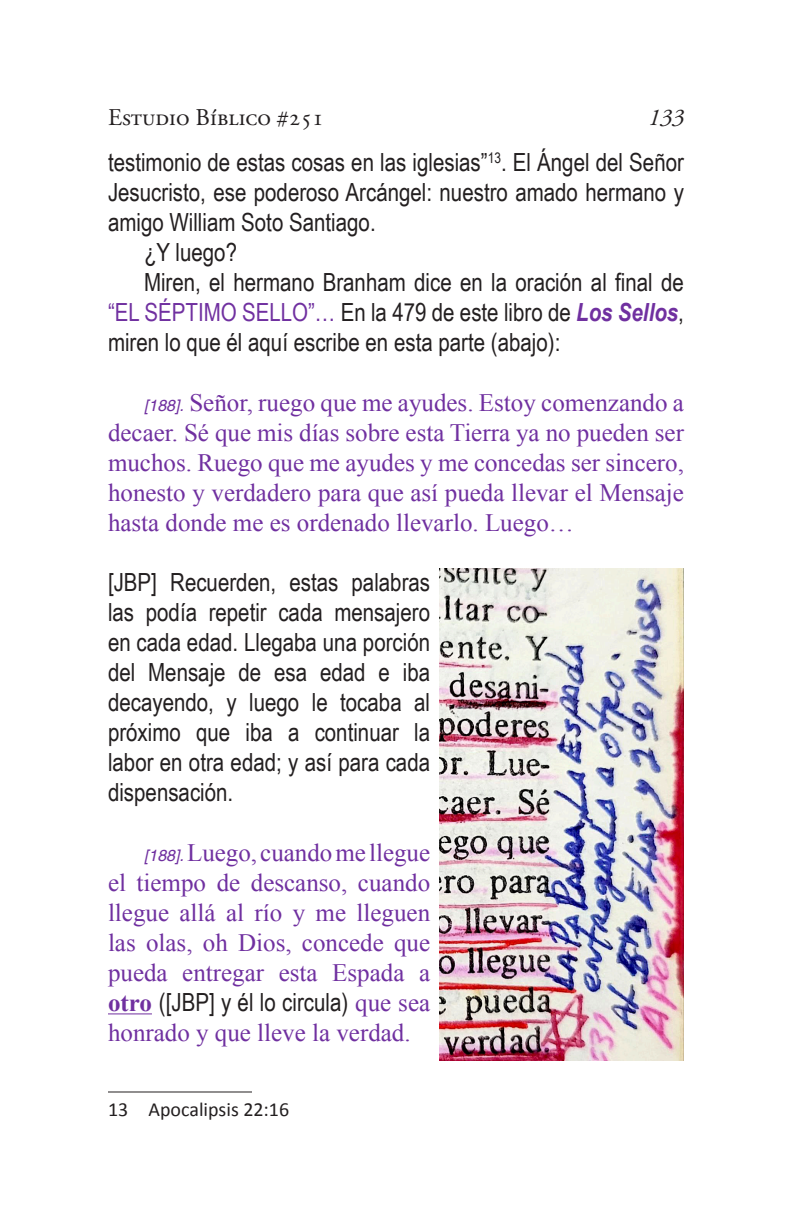
<style>
.page{position:relative;width:792px;height:1224px;background:#fff}
.page>*{position:absolute;margin:0;border:0;box-sizing:border-box;transform-origin:0 0}
.t1{font:25px/30px "Arial Narrow";color:#231f20;text-align:justify}
.t2{font:25px/30px "Times New Roman";color:#7030a0;text-align:justify}
.t3{font:24px "Adobe Garamond Pro";color:#231f20}
.t4{font:italic 24px "Adobe Garamond Pro";color:#231f20}
.Footnote_text{font:20px "Calibri";color:#231f20}
.s1{color:#7030a0}
.s2{font-weight:700;font-style:italic;color:#7030a0}
.s3{font-family:"Helvetica";font-style:italic;font-size:16px}
.s4{font-weight:700}
.s5{font-family:"Arial Narrow";color:#231f20}
</style>
<div class="page">
<hr style="left:108px;top:1014px;width:44px;height:1px;background:#7030a0">
<hr style="left:108px;top:1092px;width:144px;height:1px;background:#231f20">
<img style="left:439px;top:569px;width:245px;height:492px">
<p class="t3" style="left:108px;top:103px;width:218px">Estudio Bíblico #251</p>
<p class="t4" style="left:648px;top:103px;width:37px">133</p>
<p class="t1" style="left:108px;top:146px;width:577px">testimonio de estas cosas en las iglesias”<sup>13</sup>. El Ángel del Señor Jesucristo, ese poderoso Arcángel: nuestro amado hermano y amigo William Soto Santiago.</p>
<p class="t1" style="left:144px;top:236px;width:95px">¿Y luego?</p>
<p class="t1" style="left:108px;top:266px;width:577px;text-indent:36px">Miren, el hermano Branham dice en la oración al final de <span class="s1">“EL SÉPTIMO SELLO”…</span> En la 479 de este libro de <span class="s2">Los Sellos</span>, miren lo que él aquí escribe en esta parte (abajo):</p>
<p class="t2" style="left:108px;top:387px;width:578px;text-indent:36px"><span class="s3">[188].</span> Señor, ruego que me ayudes. Estoy comenzando a decaer. Sé que mis días sobre esta Tierra ya no pueden ser muchos. Ruego que me ayudes y me concedas ser sincero, honesto y verdadero para que así pueda llevar el Mensaje hasta donde me es ordenado llevarlo. Luego…</p>
<p class="t1" style="left:108px;top:566px;width:324px">[JBP] Recuerden, estas palabras las podía repetir cada mensajero en cada edad. Llegaba una porción del Mensaje de esa edad e iba decayendo, y luego le tocaba al próximo que iba a continuar la labor en otra edad; y así para cada dispensación.</p>
<p class="t2" style="left:108px;top:837px;width:324px;text-indent:36px"><span class="s3">[188].</span> Luego, cuando me llegue el tiempo de descanso, cuando llegue allá al río y me lleguen las olas, oh Dios, concede que pueda entregar esta Espada a <span class="s4">otro</span> <span class="s5">([JBP] y él lo circula)</span> que sea honrado y que lleve la verdad.</p>
<p class="Footnote_text" style="left:108px;top:1097px;width:183px">13 Apocalipsis 22:16</p>
</div>
